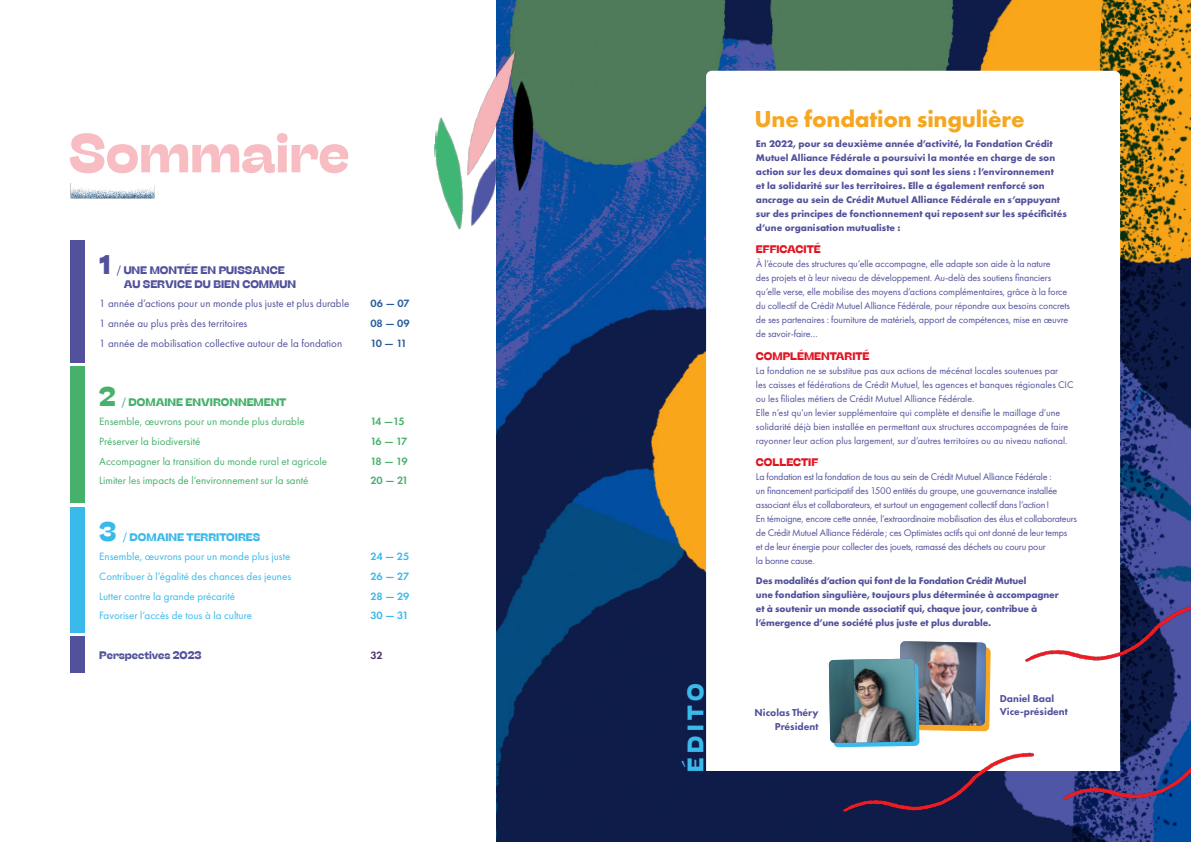
<style>
.page{position:relative;width:1191px;height:842px;background:#fff}
.page>*{position:absolute;margin:0;border:0;box-sizing:border-box;transform-origin:0 0}
.t1{font:54.5px "Stinger Variable";color:#f7bdc3}
.t2{font:27px "Stinger Variable";color:#52519c}
.t3{font:27px "Stinger Variable";color:#47b06b}
.t4{font:27px "Stinger Variable";color:#3ab9eb}
.t5{font:700 24px "Futura PT";letter-spacing:-.01em;color:#f6a620}
.t6{font:22.6px "Stinger Variable";letter-spacing:.21em;color:#3ab9eb}
.t7{font:11px "Futura PT";color:#47b06b}
.t8{font:11px "Futura PT";color:#3ab9eb}
.t9{font:11px "Futura PT";color:#52519c}
.t10{font:11px/14px "Stinger Variable";color:#52519c}
.t11{font:11px "Stinger Variable";color:#e11421}
.t12{font:11px "Stinger Variable";color:#47b06b}
.t13{font:600 11px "Futura PT";letter-spacing:-.1em;color:#47b06b}
.t14{font:600 11px "Futura PT";letter-spacing:-.01em;color:#3ab9eb}
.t15{font:11px "Stinger Variable";color:#3ab9eb}
.t16{font:600 11px "Futura PT";letter-spacing:-.01em;color:#275b9b}
.t17{font:600 11px "Futura PT";color:#482c63}
.t18{font:800 10.4px/13.2px "Futura PT";color:#52519c;text-align:right}
.t19{font:10px/14px "Futura PT";letter-spacing:-.01em;color:#52519c}
.t20{font:700 10px/14px "Futura PT";color:#52519c}
</style>
<div class="page">
<img style="left:496px;top:0;width:575px;height:842px">
<img style="left:651px;top:325px;width:55px;height:275px">
<img style="left:980px;top:0;width:91px;height:71px">
<img style="left:1071px;top:0;width:120px;height:842px">
<svg style="left:706px;top:71px;width:414px;height:700px"></svg>
<svg style="left:829px;top:541px;width:162px;height:295px"></svg>
<img style="left:829px;top:659px;width:87px;height:84px">
<div style="left:71px;top:240px;width:14px;height:123px;background:#52519c"></div>
<div style="left:71px;top:636px;width:14px;height:36px;background:#52519c"></div>
<div style="left:71px;top:367px;width:14px;height:136px;background:#47b06b"></div>
<div style="left:71px;top:507px;width:14px;height:126px;background:#3ab9eb"></div>
<img style="left:71px;top:188px;width:83px;height:10px">
<img style="left:434px;top:45px;width:105px;height:189px">
<img style="left:1025px;top:602px;width:166px;height:62px">
<img style="left:843px;top:752px;width:190px;height:63px">
<img style="left:1063px;top:740px;width:128px;height:62px">
<h1 class="t1" style="left:69px;top:116px;width:282px">Sommaire</h1>
<h2 class="t2" style="left:99px;top:246px;width:13px">1</h2>
<p class="t10" style="left:124px;top:262px;width:174px;text-indent:-7px">/ UNE MONTÉE EN PUISSANCE<br>AU SERVICE DU BIEN COMMUN</p>
<p class="t9" style="left:99px;top:297px;width:251px">1 année d’actions pour un monde plus juste et plus durable</p>
<p class="t16" style="left:370px;top:297px;width:41px">06 — 07</p>
<p class="t9" style="left:99px;top:317px;width:150px">1 année au plus près des territoires</p>
<p class="t16" style="left:370px;top:316px;width:41px">08 — 09</p>
<p class="t9" style="left:99px;top:336px;width:244px">1 année de mobilisation collective autour de la fondation</p>
<p class="t16" style="left:370px;top:336px;width:38px">10 — 11</p>
<h2 class="t3" style="left:99px;top:378px;width:18px">2</h2>
<p class="t12" style="left:122px;top:394px;width:166px">/ DOMAINE ENVIRONNEMENT</p>
<p class="t7" style="left:99px;top:415px;width:207px">Ensemble, œuvrons pour un monde plus durable</p>
<p class="t13" style="left:370px;top:415px;width:36px">14 —15</p>
<p class="t7" style="left:99px;top:435px;width:103px">Préserver la biodiversité</p>
<p class="t13" style="left:370px;top:434px;width:39px">16 — 17</p>
<p class="t7" style="left:99px;top:454px;width:229px">Accompagner la transition du monde rural et agricole</p>
<p class="t13" style="left:370px;top:454px;width:39px">18 — 19</p>
<p class="t7" style="left:99px;top:474px;width:211px">Limiter les impacts de l’environnement sur la santé</p>
<p class="t13" style="left:370px;top:474px;width:40px">20 — 21</p>
<h2 class="t4" style="left:99px;top:513px;width:19px">3</h2>
<p class="t15" style="left:123px;top:529px;width:139px">/ DOMAINE TERRITOIRES</p>
<p class="t8" style="left:99px;top:550px;width:193px">Ensemble, œuvrons pour un monde plus juste</p>
<p class="t14" style="left:370px;top:550px;width:41px">24 — 25</p>
<p class="t8" style="left:99px;top:570px;width:193px">Contribuer à l’égalité des chances des jeunes</p>
<p class="t14" style="left:370px;top:569px;width:40px">26 — 27</p>
<p class="t8" style="left:99px;top:589px;width:137px">Lutter contre la grande précarité</p>
<p class="t14" style="left:370px;top:589px;width:41px">28 — 29</p>
<p class="t8" style="left:99px;top:609px;width:154px">Favoriser l’accès de tous à la culture</p>
<p class="t14" style="left:370px;top:609px;width:40px">30 — 31</p>
<p class="t10" style="left:99px;top:647px;width:104px">Perspectives 2023</p>
<p class="t17" style="left:370px;top:648px;width:14px">32</p>
<h3 class="t6" style="left:680px;top:772px;width:90px;rotate:-90deg">ÉDITO</h3>
<h3 class="t5" style="left:754px;top:104px;width:272px">Une fondation singulière</h3>
<p class="t20" style="left:756px;top:136px;width:312px">En 2022, pour sa deuxième année d’activité, la Fondation Crédit Mutuel Alliance Fédérale a poursuivi la montée en charge de son action sur les deux domaines qui sont les siens : l’environnement<br>et la solidarité sur les territoires. Elle a également renforcé son ancrage au sein de Crédit Mutuel Alliance Fédérale en s’appuyant sur des principes de fonctionnement qui reposent sur les spécificités d’une organisation mutualiste :</p>
<p class="t11" style="left:756px;top:242px;width:66px">EFFICACITÉ</p>
<p class="t19" style="left:756px;top:257px;width:316px">À l’écoute des structures qu’elle accompagne, elle adapte son aide à la nature<br>des projets et à leur niveau de développement. Au-delà des soutiens financiers qu’elle verse, elle mobilise des moyens d’actions complémentaires, grâce à la force du collectif de Crédit Mutuel Alliance Fédérale, pour répondre aux besoins concrets de ses partenaires : fourniture de matériels, apport de compétences, mise en œuvre de savoir-faire…</p>
<p class="t11" style="left:756px;top:349px;width:115px">COMPLÉMENTARITÉ</p>
<p class="t19" style="left:756px;top:363px;width:319px">La fondation ne se substitue pas aux actions de mécénat locales soutenues par<br>les caisses et fédérations de Crédit Mutuel, les agences et banques régionales CIC ou les filiales métiers de Crédit Mutuel Alliance Fédérale.<br>Elle n’est qu’un levier supplémentaire qui complète et densifie le maillage d’une solidarité déjà bien installée en permettant aux structures accompagnées de faire rayonner leur action plus largement, sur d’autres territoires ou au niveau national.</p>
<p class="t11" style="left:756px;top:455px;width:64px">COLLECTIF</p>
<p class="t19" style="left:756px;top:470px;width:323px">La fondation est la fondation de tous au sein de Crédit Mutuel Alliance Fédérale :<br>un financement participatif des 1500 entités du groupe, une gouvernance installée associant élus et collaborateurs, et surtout un engagement collectif dans l’action!<br>En témoigne, encore cette année, l’extraordinaire mobilisation des élus et collaborateurs de Crédit Mutuel Alliance Fédérale; ces Optimistes actifs qui ont donné de leur temps<br>et de leur énergie pour collecter des jouets, ramassé des déchets ou couru pour<br>la bonne cause.</p>
<p class="t20" style="left:756px;top:573px;width:304px">Des modalités d’action qui font de la Fondation Crédit Mutuel<br>une fondation singulière, toujours plus déterminée à accompagner et à soutenir un monde associatif qui, chaque jour, contribue à l’émergence d’une société plus juste et plus durable.</p>
<p class="t18" style="left:754px;top:706px;width:66px">Nicolas Théry<br>Président</p>
<p class="t18" style="left:999px;top:691px;width:70px;text-align:left">Daniel Baal<br>Vice-président</p>
</div>
